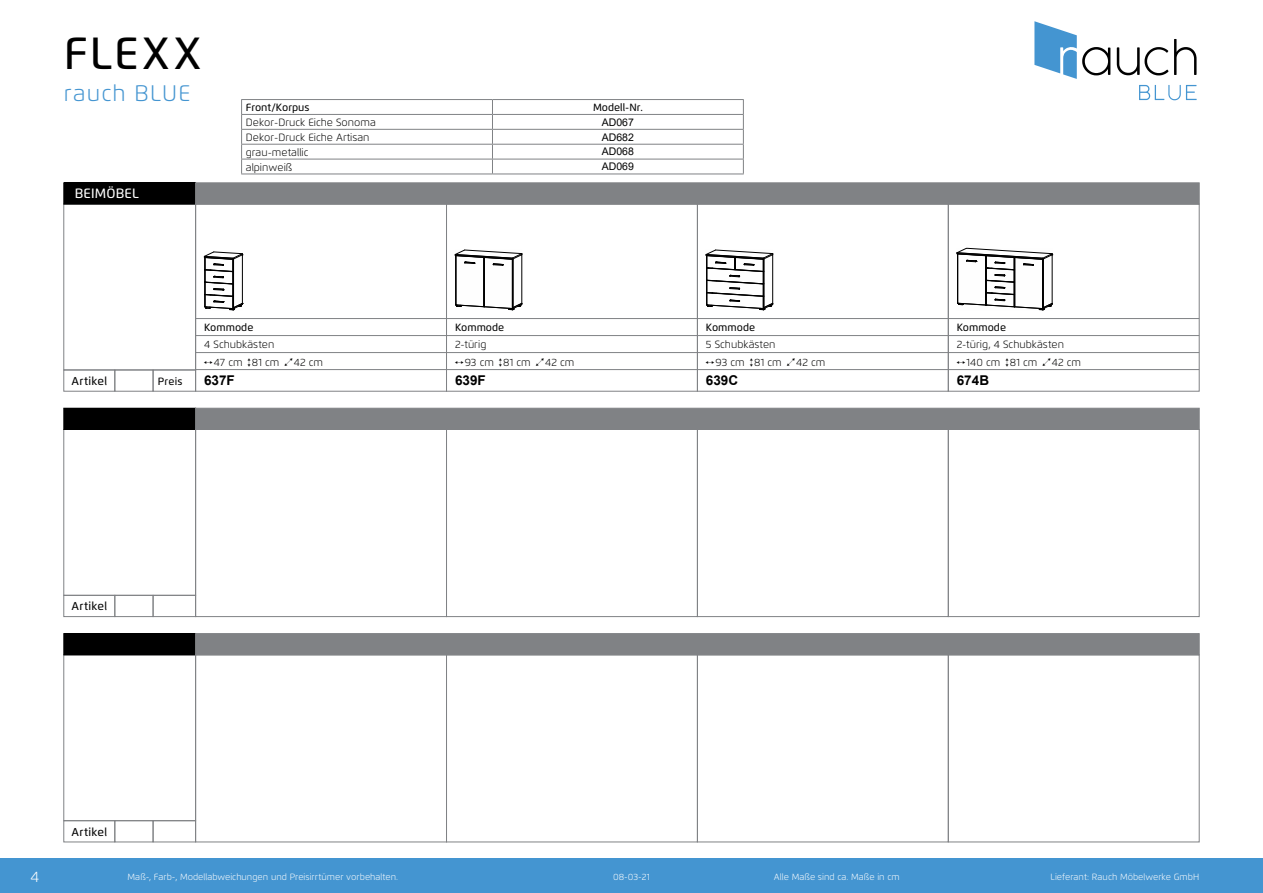
<style>
.page{position:relative;width:1263px;height:893px;background:#fff}
.page>*{position:absolute;margin:0;border:0;box-sizing:border-box;transform-origin:0 0}
.t1{font:500 45px "Flexo";letter-spacing:.06em;color:#000}
.t2{font:300 22.5px "Flexo";letter-spacing:.05em;color:#4495d1}
.t3{font:300 15px "Flexo";color:#fff}
.t4{font:700 13.5px "Arial";color:#000}
.t5{font:500 13.5px "Flexo";letter-spacing:.01em;color:#fff}
.t6{font:500 11.55px "Flexo";letter-spacing:.025em;color:#000}
.t7{font:300 10.5px/18.3px "Flexo";color:#000}
.t8{font:500 10.5px "Flexo";color:#000}
.t9{font:10.5px "Arial";color:#000}
.t10{font:300 9px "Flexo";color:#fff}
</style>
<div class="page">
<div style="left:0;top:859px;width:1263px;height:34px;background:#4495d1"></div>
<svg style="left:1117px;top:47px;width:51px;height:28px"></svg>
<svg style="left:1174px;top:39px;width:22px;height:36px"></svg>
<svg style="left:1139px;top:85px;width:57px;height:15px"></svg>
<svg style="left:1034px;top:21px;width:76px;height:58px"></svg>
<div style="left:114px;top:820px;width:39px;height:22px;border:1px solid #808285"></div>
<div style="left:153px;top:820px;width:43px;height:22px;border:1px solid #808285"></div>
<div style="left:63px;top:820px;width:52px;height:22px;border:1px solid #808285"></div>
<div style="left:63px;top:654px;width:133px;height:167px;border:1px solid #808285"></div>
<div style="left:64px;top:634px;width:132px;height:21px;background:#000"></div>
<div style="left:63px;top:633px;width:133px;height:22px;border:1px solid #000"></div>
<div style="left:195px;top:633px;width:1004px;height:22px;background:#808285"></div>
<div style="left:114px;top:595px;width:39px;height:22px;border:1px solid #808285"></div>
<div style="left:153px;top:595px;width:43px;height:22px;border:1px solid #808285"></div>
<div style="left:63px;top:595px;width:52px;height:22px;border:1px solid #808285"></div>
<div style="left:63px;top:429px;width:133px;height:167px;border:1px solid #808285"></div>
<div style="left:64px;top:408px;width:132px;height:21px;background:#000"></div>
<div style="left:63px;top:408px;width:133px;height:22px;border:1px solid #000"></div>
<div style="left:195px;top:408px;width:1004px;height:22px;background:#808285"></div>
<div style="left:114px;top:370px;width:39px;height:22px;border:1px solid #808285"></div>
<div style="left:153px;top:370px;width:43px;height:22px;border:1px solid #808285"></div>
<div style="left:63px;top:370px;width:52px;height:22px;border:1px solid #808285"></div>
<div style="left:63px;top:204px;width:133px;height:166px;border:1px solid #808285"></div>
<div style="left:64px;top:183px;width:132px;height:21px;background:#000"></div>
<div style="left:63px;top:182px;width:133px;height:22px;border:1px solid #000"></div>
<div style="left:195px;top:182px;width:1004px;height:22px;background:#808285;border:1px solid #808285"></div>
<div style="left:446px;top:429px;width:252px;height:188px;border:1px solid #808285"></div>
<div style="left:446px;top:654px;width:252px;height:188px;border:1px solid #808285"></div>
<div style="left:697px;top:429px;width:252px;height:188px;border:1px solid #808285"></div>
<div style="left:697px;top:654px;width:252px;height:188px;border:1px solid #808285"></div>
<div style="left:948px;top:429px;width:251px;height:188px;border:1px solid #808285"></div>
<div style="left:948px;top:654px;width:251px;height:188px;border:1px solid #808285"></div>
<div style="left:195px;top:429px;width:252px;height:188px;border:1px solid #808285"></div>
<div style="left:195px;top:654px;width:252px;height:188px;border:1px solid #808285"></div>
<hr style="left:446px;top:335px;width:251px;height:1px;background:#808285">
<hr style="left:446px;top:352px;width:251px;height:1px;background:#808285">
<hr style="left:446px;top:318px;width:251px;height:1px;background:#808285">
<hr style="left:446px;top:369px;width:251px;height:1px;background:#808285">
<img style="left:455px;top:266px;width:57px;height:40px">
<hr style="left:521px;top:255px;width:1px;height:48px;background:#000">
<hr style="left:512px;top:259px;width:1px;height:49px;background:#000">
<hr style="left:513px;top:259px;width:1px;height:49px;background:#000">
<hr style="left:483px;top:257px;width:1px;height:50px;background:#000">
<hr style="left:484px;top:257px;width:1px;height:50px;background:#000">
<hr style="left:456px;top:256px;width:1px;height:49px;background:#000">
<hr style="left:455px;top:256px;width:1px;height:49px;background:#000">
<svg style="left:456px;top:303px;width:67px;height:8px"></svg>
<svg style="left:455px;top:250px;width:68px;height:16px"></svg>
<div style="left:446px;top:204px;width:252px;height:188px;border:1px solid #808285"></div>
<hr style="left:697px;top:335px;width:251px;height:1px;background:#808285">
<hr style="left:697px;top:352px;width:251px;height:1px;background:#808285">
<hr style="left:697px;top:318px;width:251px;height:1px;background:#808285">
<hr style="left:697px;top:369px;width:251px;height:1px;background:#808285">
<svg style="left:706px;top:250px;width:68px;height:61px"></svg>
<div style="left:697px;top:204px;width:252px;height:188px;border:1px solid #808285"></div>
<hr style="left:948px;top:335px;width:251px;height:1px;background:#808285">
<hr style="left:948px;top:352px;width:251px;height:1px;background:#808285">
<hr style="left:948px;top:318px;width:251px;height:1px;background:#808285">
<hr style="left:948px;top:369px;width:251px;height:1px;background:#808285">
<svg style="left:957px;top:248px;width:96px;height:63px"></svg>
<div style="left:948px;top:204px;width:251px;height:188px;border:1px solid #808285"></div>
<hr style="left:196px;top:335px;width:250px;height:1px;background:#808285">
<hr style="left:196px;top:352px;width:250px;height:1px;background:#808285">
<hr style="left:196px;top:318px;width:250px;height:1px;background:#808285">
<hr style="left:196px;top:369px;width:250px;height:1px;background:#808285">
<svg style="left:204px;top:252px;width:39px;height:59px"></svg>
<div style="left:195px;top:204px;width:252px;height:188px;border:1px solid #808285"></div>
<hr style="left:241px;top:99px;width:251px;height:1px;background:#808285">
<hr style="left:492px;top:99px;width:252px;height:1px;background:#808285">
<hr style="left:241px;top:114px;width:251px;height:1px;background:#808285">
<hr style="left:492px;top:114px;width:252px;height:1px;background:#808285">
<hr style="left:241px;top:129px;width:251px;height:1px;background:#808285">
<hr style="left:492px;top:129px;width:252px;height:1px;background:#808285">
<hr style="left:241px;top:144px;width:251px;height:1px;background:#808285">
<hr style="left:492px;top:144px;width:252px;height:1px;background:#808285">
<hr style="left:241px;top:159px;width:251px;height:1px;background:#808285">
<svg style="left:241px;top:100px;width:1px;height:74px"></svg>
<hr style="left:492px;top:159px;width:252px;height:1px;background:#808285">
<svg style="left:492px;top:100px;width:1px;height:74px"></svg>
<svg style="left:743px;top:100px;width:1px;height:74px"></svg>
<hr style="left:241px;top:174px;width:251px;height:1px;background:#808285">
<hr style="left:492px;top:174px;width:252px;height:1px;background:#808285">
<h1 class="t1" style="left:64px;top:26px;width:139px">FLEXX</h1>
<h2 class="t2" style="left:64px;top:79px;width:128px">rauch BLUE</h2>
<p class="t8" style="left:246px;top:101px;width:65px">Front/Korpus</p>
<p class="t8" style="left:593px;top:101px;width:51px">Modell-Nr.</p>
<p class="t7" style="left:246px;top:113px;width:132px">Dekor-Druck Eiche Sonoma</p>
<p class="t9" style="left:602px;top:115px;width:34px">AD067</p>
<p class="t7" style="left:246px;top:128px;width:125px">Dekor-Druck Eiche Artisan</p>
<p class="t9" style="left:602px;top:130px;width:34px">AD682</p>
<p class="t7" style="left:246px;top:143px;width:64px">grau-metallic</p>
<p class="t9" style="left:602px;top:145px;width:34px">AD068</p>
<p class="t7" style="left:246px;top:158px;width:48px">alpinweiß</p>
<p class="t9" style="left:602px;top:159px;width:34px">AD069</p>
<p class="t5" style="left:75px;top:185px;width:65px">BEIMÖBEL</p>
<p class="t8" style="left:204px;top:321px;width:51px">Kommode</p>
<p class="t7" style="left:214px;top:335px;width:67px;text-indent:-10px">4 Schubkästen<br>47 cm 81 cm</p>
<p class="t7" style="left:294px;top:353px;width:31px">42 cm</p>
<p class="t8" style="left:455px;top:321px;width:51px">Kommode</p>
<p class="t7" style="left:465px;top:335px;width:68px;text-indent:-10px">2-türig<br>93 cm 81 cm</p>
<p class="t7" style="left:545px;top:353px;width:31px">42 cm</p>
<p class="t8" style="left:706px;top:321px;width:51px">Kommode</p>
<p class="t7" style="left:716px;top:335px;width:68px;text-indent:-10px">5 Schubkästen<br>93 cm 81 cm</p>
<p class="t7" style="left:796px;top:353px;width:31px">42 cm</p>
<p class="t6" style="left:71px;top:374px;width:37px">Artikel</p>
<p class="t8" style="left:158px;top:375px;width:26px">Preis</p>
<p class="t4" style="left:204px;top:371px;width:32px">637F</p>
<p class="t4" style="left:455px;top:371px;width:32px">639F</p>
<p class="t4" style="left:706px;top:371px;width:34px">639C</p>
<p class="t6" style="left:71px;top:599px;width:37px">Artikel</p>
<p class="t6" style="left:71px;top:825px;width:37px">Artikel</p>
<p class="t8" style="left:957px;top:321px;width:51px">Kommode</p>
<p class="t7" style="left:966px;top:335px;width:99px;text-indent:-10px">2-türig, 4 Schubkästen<br>140 cm 81 cm</p>
<p class="t7" style="left:1052px;top:353px;width:31px">42 cm</p>
<p class="t4" style="left:957px;top:371px;width:34px">674B</p>
<h3 class="t3" style="left:31px;top:867px;width:10px">4</h3>
<p class="t10" style="left:128px;top:872px;width:272px">Maß-, Farb-, Modellabweichungen und Preisirrtümer vorbehalten.</p>
<p class="t10" style="left:613px;top:872px;width:38px">08-03-21</p>
<p class="t10" style="left:774px;top:872px;width:127px">Alle Maße sind ca. Maße in cm</p>
<p class="t10" style="left:1050px;top:872px;width:150px">Lieferant: Rauch Möbelwerke GmbH</p>
</div>
